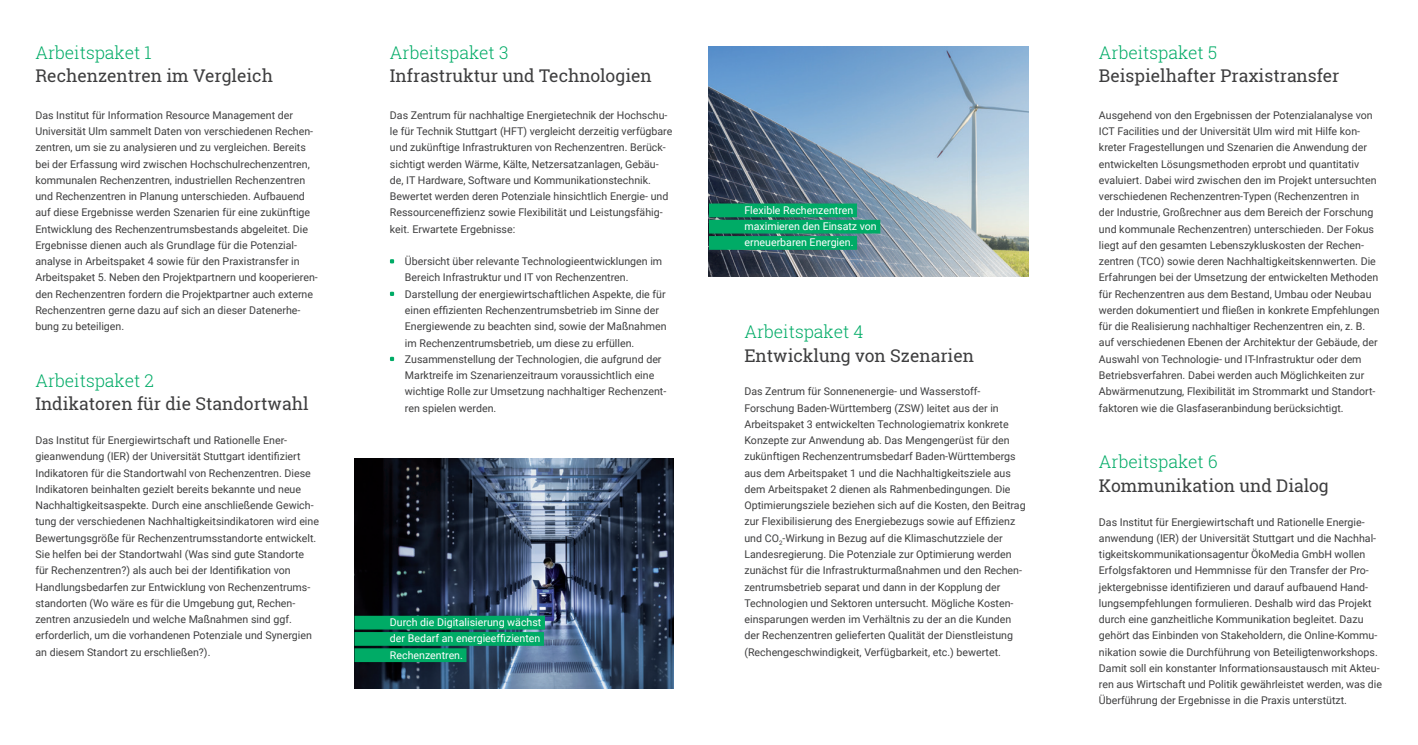
<style>
.page{position:relative;width:1418px;height:745px;background:#fff}
.page>*{position:absolute;margin:0;border:0;box-sizing:border-box;transform-origin:0 0}
.t1{font:17.5px "Roboto Slab";color:#3e3e3f}
.t2{font:300 17.5px "Roboto Slab";color:#00ab66}
.t3{font:10.62px/16.2px "Roboto";color:#3e3e3f}
.t4{font:10.62px/16.2px "Roboto";color:#fff;text-align:justify}
</style>
<div class="page">
<img style="left:709px;top:46px;width:319px;height:230px">
<svg style="left:390px;top:259px;width:4px;height:4px"></svg>
<svg style="left:390px;top:291px;width:4px;height:5px"></svg>
<svg style="left:390px;top:356px;width:4px;height:5px"></svg>
<img style="left:354px;top:458px;width:319px;height:230px">
<div style="left:354px;top:615px;width:191px;height:14px;background:#00ab66"></div>
<div style="left:354px;top:631px;width:190px;height:14px;background:#00ab66"></div>
<div style="left:354px;top:648px;width:112px;height:13px;background:#00ab66"></div>
<div style="left:709px;top:203px;width:148px;height:14px;background:#00ab66"></div>
<div style="left:709px;top:220px;width:171px;height:13px;background:#00ab66"></div>
<div style="left:709px;top:236px;width:148px;height:14px;background:#00ab66"></div>
<h1 class="t2" style="left:35px;top:40px;width:118px">Arbeitspaket 1</h1>
<h1 class="t1" style="left:35px;top:64px;width:239px">Rechenzentren im Vergleich</h1>
<p class="t3" style="left:35px;top:106px;width:284px">Das Institut für Information Resource Management der Universität Ulm sammelt Daten von verschiedenen Rechen&shy;zentren, um sie zu analysieren und zu vergleichen. Bereits bei der Erfassung wird zwischen Hochschulrechenzentren, kommunalen Rechenzentren, industriellen Rechenzentren und Rechenzentren in Planung unterschieden. Aufbauend auf diese Ergebnisse werden Szenarien für eine zukünftige Entwicklung des Rechenzentrumsbestands abgeleitet. Die Ergebnisse dienen auch als Grundlage für die Potenzial&shy;analyse in Arbeitspaket 4 sowie für den Praxistransfer in Arbeitspaket 5. Neben den Projektpartnern und kooperieren&shy;den Rechenzentren fordern die Projektpartner auch externe Rechenzentren gerne dazu auf sich an dieser Datenerhe&shy;bung zu beteiligen.</p>
<h1 class="t2" style="left:35px;top:368px;width:120px">Arbeitspaket 2</h1>
<h1 class="t1" style="left:35px;top:392px;width:275px">Indikatoren für die Standortwahl</h1>
<p class="t3" style="left:35px;top:431px;width:285px">Das Institut für Energiewirtschaft und Rationelle Ener&shy;gieanwendung (IER) der Universität Stuttgart identifiziert Indikatoren für die Standortwahl von Rechenzentren. Diese Indikatoren beinhalten gezielt bereits bekannte und neue Nachhaltigkeitsaspekte. Durch eine anschließende Gewich&shy;tung der verschiedenen Nachhaltigkeitsindikatoren wird eine Bewertungsgröße für Rechenzentrumsstandorte entwickelt.<br>Sie helfen bei der Standortwahl (Was sind gute Standorte für Rechenzentren?) als auch bei der Identifikation von Handlungsbedarfen zur Entwicklung von Rechenzentrums&shy;standorten (Wo wäre es für die Umgebung gut, Rechen&shy;zentren anzusiedeln und welche Maßnahmen sind ggf. erforderlich, um die vorhandenen Potenziale und Synergien an diesem Standort zu erschließen?).</p>
<h1 class="t2" style="left:390px;top:40px;width:120px">Arbeitspaket 3</h1>
<h1 class="t1" style="left:390px;top:64px;width:263px">Infrastruktur und Technologien</h1>
<p class="t3" style="left:390px;top:106px;width:284px">Das Zentrum für nachhaltige Energietechnik der Hochschu&shy;le für Technik Stuttgart (HFT) vergleicht derzeitig verfügbare und zukünftige Infrastrukturen von Rechenzentren. Berück&shy;sichtigt werden Wärme, Kälte, Netzersatzanlagen, Gebäu&shy;de, IT Hardware, Software und Kommunikationstechnik.<br>Bewertet werden deren Potenziale hinsichtlich Energie- und Ressourceneffizienz sowie Flexibilität und Leistungsfähig&shy;keit. Erwartete Ergebnisse:</p>
<p class="t3" style="left:405px;top:253px;width:263px">Übersicht über relevante Technologieentwicklungen im Bereich Infrastruktur und IT von Rechenzentren.<br>Darstellung der energiewirtschaftlichen Aspekte, die für einen effizienten Rechenzentrumsbetrieb im Sinne der Energiewende zu beachten sind, sowie der Maßnahmen im Rechenzentrumsbetrieb, um diese zu erfüllen.<br>Zusammenstellung der Technologien, die aufgrund der Marktreife im Szenarienzeitraum voraussichtlich eine wichtige Rolle zur Umsetzung nachhaltiger Rechenzent&shy;ren spielen werden.</p>
<p class="t4" style="left:390px;top:613px;width:153px">Durch die Digitalisierung wächst der Bedarf an energieeffizienten Rechenzentren.</p>
<p class="t4" style="left:744px;top:201px;width:134px;text-align:left">Flexible Rechenzentren maximieren den Einsatz von erneuerbaren Energien.</p>
<h1 class="t2" style="left:744px;top:319px;width:121px">Arbeitspaket 4</h1>
<h1 class="t1" style="left:744px;top:343px;width:231px">Entwicklung von Szenarien</h1>
<p class="t3" style="left:744px;top:383px;width:283px">Das Zentrum für Sonnenenergie- und Wasserstoff-Forschung Baden-Württemberg (ZSW) leitet aus der in Arbeitspaket 3 entwickelten Technologiematrix konkrete Konzepte zur Anwendung ab. Das Mengengerüst für den zukünftigen Rechenzentrumsbedarf Baden-Württembergs aus dem Arbeitspaket 1 und die Nachhaltigkeitsziele aus dem Arbeitspaket 2 dienen als Rahmenbedingungen. Die Optimierungsziele beziehen sich auf die Kosten, den Beitrag zur Flexibilisierung des Energiebezugs sowie auf Effizienz und CO<sub>2</sub>-Wirkung in Bezug auf die Klimaschutzziele der Landesregierung. Die Potenziale zur Optimierung werden zunächst für die Infrastrukturmaßnahmen und den Rechen&shy;zentrumsbetrieb separat und dann in der Kopplung der Technologien und Sektoren untersucht. Mögliche Kosten&shy;einsparungen werden im Verhältnis zu der an die Kunden der Rechenzentren gelieferten Qualität der Dienstleistung (Rechengeschwindigkeit, Verfügbarkeit, etc.) bewertet.</p>
<h1 class="t2" style="left:1098px;top:40px;width:120px">Arbeitspaket 5</h1>
<h1 class="t1" style="left:1098px;top:64px;width:242px">Beispielhafter Praxistransfer</h1>
<p class="t3" style="left:1098px;top:106px;width:282px">Ausgehend von den Ergebnissen der Potenzialanalyse von ICT Facilities und der Universität Ulm wird mit Hilfe kon&shy;kreter Fragestellungen und Szenarien die Anwendung der entwickelten Lösungsmethoden erprobt und quantitativ evaluiert. Dabei wird zwischen den im Projekt untersuchten verschiedenen Rechenzentren-Typen (Rechenzentren in<br>der Industrie, Großrechner aus dem Bereich der Forschung und kommunale Rechenzentren) unterschieden. Der Fokus liegt auf den gesamten Lebenszykluskosten der Rechen&shy;zentren (TCO) sowie deren Nachhaltigkeitskennwerten. Die Erfahrungen bei der Umsetzung der entwickelten Methoden für Rechenzentren aus dem Bestand, Umbau oder Neubau werden dokumentiert und fließen in konkrete Empfehlungen für die Realisierung nachhaltiger Rechenzentren ein, z. B. auf verschiedenen Ebenen der Architektur der Gebäude, der Auswahl von Technologie- und IT-Infrastruktur oder dem Betriebsverfahren. Dabei werden auch Möglichkeiten zur Abwärmenutzung, Flexibilität im Strommarkt und Standort&shy;faktoren wie die Glasfaseranbindung berücksichtigt.</p>
<h1 class="t2" style="left:1098px;top:449px;width:120px">Arbeitspaket 6</h1>
<h1 class="t1" style="left:1098px;top:473px;width:231px">Kommunikation und Dialog</h1>
<p class="t3" style="left:1098px;top:513px;width:285px">Das Institut für Energiewirtschaft und Rationelle Energie&shy;anwendung (IER) der Universität Stuttgart und die Nachhal&shy;tigkeitskommunikationsagentur ÖkoMedia GmbH wollen Erfolgsfaktoren und Hemmnisse für den Transfer der Pro&shy;jektergebnisse identifizieren und darauf aufbauend Hand&shy;lungsempfehlungen formulieren. Deshalb wird das Projekt durch eine ganzheitliche Kommunikation begleitet. Dazu gehört das Einbinden von Stakeholdern, die Online-Kommu&shy;nikation sowie die Durchführung von Beteiligtenworkshops.<br>Damit soll ein konstanter Informationsaustausch mit Akteu&shy;ren aus Wirtschaft und Politik gewährleistet werden, was die Überführung der Ergebnisse in die Praxis unterstützt.</p>
</div>
